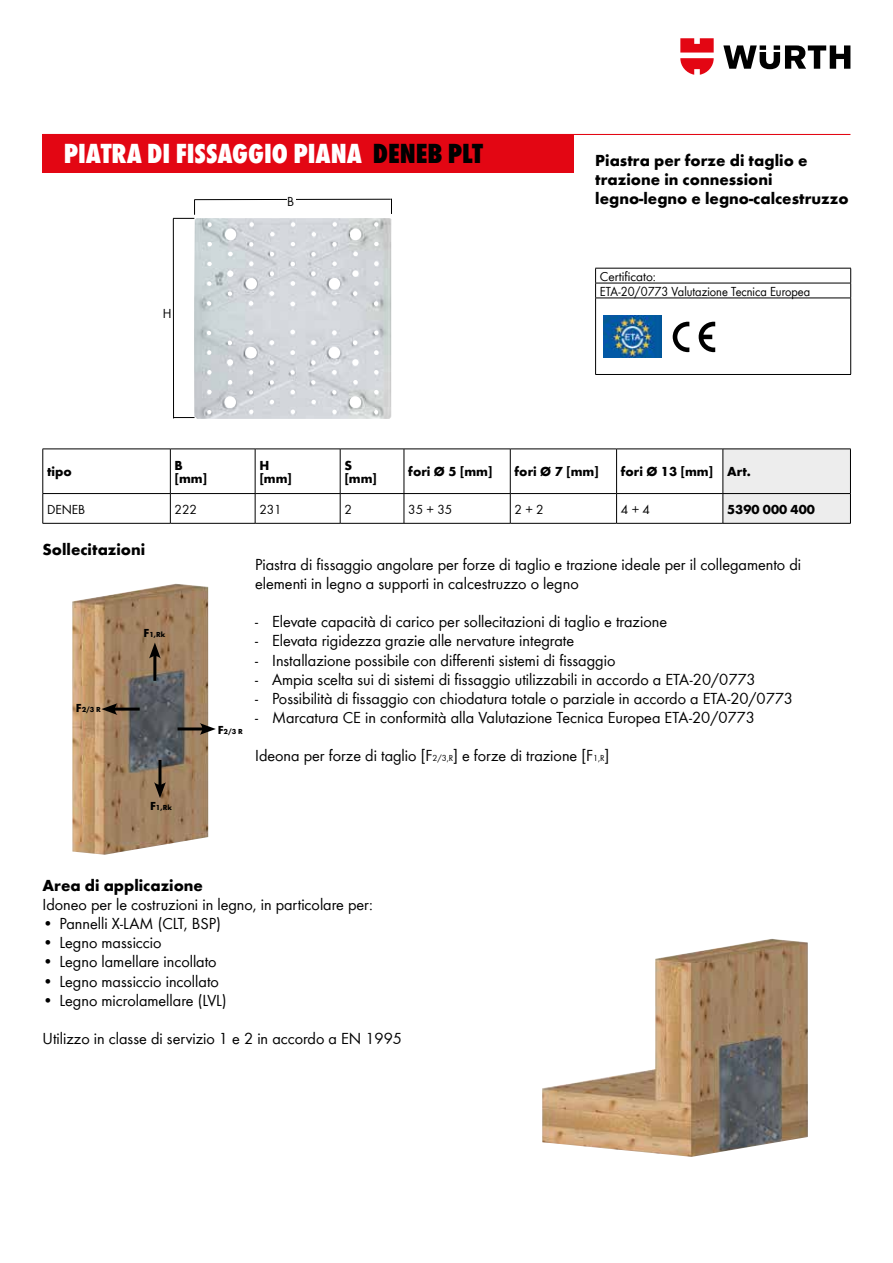
<style>
.page{position:relative;width:893px;height:1263px;background:#fff}
.page>*{position:absolute;margin:0;border:0;box-sizing:border-box;transform-origin:0 0}
.t1{font:800 condensed 28.5px "Wuerth";color:#fff}
.t2{font:16.5px/19.2px "Wuerth";color:#000}
.t3{font:700 16.5px/19.2px "Wuerth";color:#000}
.t4{font:13.5px/14.9px "Wuerth";color:#000}
.t5{font:700 13.5px/13.5px "Wuerth";color:#000}
.t6{font:700 7.5px "Wuerth";color:#000}
.s1{color:#000}
.s2{font-size:12px}
.s3{font-size:9px}
</style>
<div class="page">
<svg style="left:723px;top:45px;width:127px;height:24px"></svg>
<svg style="left:680px;top:38px;width:34px;height:37px"></svg>
<div style="left:43px;top:134px;width:531px;height:39px;background:#e30613"></div>
<hr style="left:43px;top:134px;width:807px;height:1px;background:#e30613">
<hr style="left:595px;top:268px;width:256px;height:1px;background:#000">
<hr style="left:595px;top:283px;width:256px;height:1px;background:#000">
<svg style="left:595px;top:268px;width:1px;height:30px"></svg>
<svg style="left:850px;top:268px;width:1px;height:30px"></svg>
<hr style="left:595px;top:298px;width:256px;height:1px;background:#000">
<hr style="left:595px;top:298px;width:1px;height:76px;background:#000">
<hr style="left:850px;top:298px;width:1px;height:76px;background:#000">
<hr style="left:595px;top:374px;width:256px;height:1px;background:#000">
<img style="left:603px;top:316px;width:59px;height:41px">
<svg style="left:699px;top:322px;width:16px;height:30px"></svg>
<svg style="left:673px;top:322px;width:16px;height:30px"></svg>
<hr style="left:43px;top:449px;width:127px;height:1px;background:#000">
<hr style="left:43px;top:449px;width:1px;height:44px;background:#000">
<hr style="left:170px;top:449px;width:85px;height:1px;background:#000">
<hr style="left:170px;top:449px;width:1px;height:44px;background:#000">
<hr style="left:255px;top:449px;width:85px;height:1px;background:#000">
<hr style="left:255px;top:449px;width:1px;height:44px;background:#000">
<hr style="left:340px;top:449px;width:64px;height:1px;background:#000">
<hr style="left:340px;top:449px;width:1px;height:44px;background:#000">
<hr style="left:404px;top:449px;width:106px;height:1px;background:#000">
<hr style="left:404px;top:449px;width:1px;height:44px;background:#000">
<hr style="left:510px;top:449px;width:107px;height:1px;background:#000">
<hr style="left:510px;top:449px;width:1px;height:44px;background:#000">
<hr style="left:617px;top:449px;width:106px;height:1px;background:#000">
<hr style="left:616px;top:449px;width:1px;height:44px;background:#000">
<hr style="left:43px;top:493px;width:127px;height:1px;background:#000">
<svg style="left:43px;top:494px;width:1px;height:29px"></svg>
<hr style="left:170px;top:493px;width:85px;height:1px;background:#000">
<svg style="left:170px;top:494px;width:1px;height:29px"></svg>
<hr style="left:255px;top:493px;width:85px;height:1px;background:#000">
<svg style="left:255px;top:494px;width:1px;height:29px"></svg>
<hr style="left:340px;top:493px;width:64px;height:1px;background:#000">
<svg style="left:340px;top:494px;width:1px;height:29px"></svg>
<hr style="left:404px;top:493px;width:106px;height:1px;background:#000">
<svg style="left:404px;top:494px;width:1px;height:29px"></svg>
<hr style="left:510px;top:493px;width:107px;height:1px;background:#000">
<svg style="left:510px;top:494px;width:1px;height:29px"></svg>
<hr style="left:617px;top:493px;width:106px;height:1px;background:#000">
<svg style="left:616px;top:494px;width:1px;height:29px"></svg>
<div style="left:723px;top:449px;width:128px;height:74px;background:#ededed"></div>
<hr style="left:43px;top:523px;width:127px;height:1px;background:#000">
<hr style="left:170px;top:523px;width:85px;height:1px;background:#000">
<hr style="left:255px;top:523px;width:85px;height:1px;background:#000">
<hr style="left:340px;top:523px;width:64px;height:1px;background:#000">
<hr style="left:404px;top:523px;width:106px;height:1px;background:#000">
<hr style="left:510px;top:523px;width:107px;height:1px;background:#000">
<hr style="left:617px;top:523px;width:106px;height:1px;background:#000">
<hr style="left:723px;top:523px;width:128px;height:1px;background:#000">
<img style="left:194px;top:218px;width:197px;height:201px">
<svg style="left:391px;top:199px;width:1px;height:15px"></svg>
<hr style="left:195px;top:199px;width:196px;height:1px;background:#000">
<div style="left:287px;top:196px;width:9px;height:10px;background:#fff"></div>
<svg style="left:173px;top:199px;width:22px;height:20px"></svg>
<svg style="left:174px;top:417px;width:21px;height:1px"></svg>
<hr style="left:173px;top:219px;width:1px;height:199px;background:#000">
<img style="left:542px;top:939px;width:266px;height:218px">
<img style="left:72px;top:584px;width:136px;height:271px">
<hr style="left:158px;top:760px;width:3px;height:28px;background:#000">
<svg style="left:154px;top:782px;width:12px;height:16px"></svg>
<hr style="left:153px;top:653px;width:3px;height:28px;background:#000">
<svg style="left:149px;top:642px;width:12px;height:17px"></svg>
<hr style="left:112px;top:708px;width:28px;height:3px;background:#000">
<svg style="left:101px;top:703px;width:16px;height:12px"></svg>
<hr style="left:178px;top:727px;width:27px;height:3px;background:#000">
<svg style="left:200px;top:723px;width:16px;height:12px"></svg>
<h1 class="t1" style="left:64px;top:134px;width:421px">PIATRA DI FISSAGGIO PIANA <span class="s1">DENEB PLT</span></h1>
<p class="t4" style="left:163px;top:305px;width:10px">H</p>
<p class="t4" style="left:287px;top:193px;width:8px">B</p>
<p class="t3" style="left:595px;top:149px;width:255px">Piastra per forze di taglio e trazione in connessioni legno-legno e legno-calcestruzzo</p>
<p class="t4" style="left:600px;top:268px;width:212px">Certificato:<br>ETA-20/0773 Valutazione Tecnica Europea</p>
<p class="t5" style="left:47px;top:464px;width:26px">tipo</p>
<p class="t5" style="left:175px;top:457px;width:34px">B [mm]</p>
<p class="t5" style="left:259px;top:457px;width:34px">H [mm]</p>
<p class="t5" style="left:344px;top:457px;width:34px">S [mm]</p>
<p class="t5" style="left:408px;top:464px;width:86px">fori Ø 5 [mm]</p>
<p class="t5" style="left:514px;top:464px;width:86px">fori Ø 7 [mm]</p>
<p class="t5" style="left:621px;top:464px;width:132px">fori Ø 13 [mm] Art.</p>
<p class="t4" style="left:47px;top:501px;width:40px">DENEB</p>
<p class="t4" style="left:175px;top:501px;width:24px">222</p>
<p class="t4" style="left:259px;top:501px;width:24px">231</p>
<p class="t4" style="left:344px;top:501px;width:9px">2</p>
<p class="t4" style="left:408px;top:501px;width:46px">35 + 35</p>
<p class="t4" style="left:514px;top:501px;width:31px">2 + 2</p>
<p class="t4" style="left:621px;top:501px;width:31px">4 + 4</p>
<p class="t5" style="left:727px;top:501px;width:89px">5390 000 400</p>
<p class="t3" style="left:43px;top:539px;width:104px">Sollecitazioni</p>
<p class="t6" style="left:76px;top:704px;width:27px"><span class="s2">F</span>2/3 R</p>
<p class="t6" style="left:144px;top:629px;width:23px"><span class="s2">F</span>1,Rk</p>
<p class="t6" style="left:150px;top:801px;width:23px"><span class="s2">F</span>1,Rk</p>
<p class="t6" style="left:218px;top:726px;width:27px"><span class="s2">F</span>2/3 R</p>
<p class="t2" style="left:255px;top:554px;width:548px">Piastra di fissaggio angolare per forze di taglio e trazione ideale per il collegamento di elementi in legno a supporti in calcestruzzo o legno</p>
<p class="t2" style="left:255px;top:611px;width:413px">- Elevate capacità di carico per sollecitazioni di taglio e trazione</p>
<p class="t2" style="left:255px;top:630px;width:320px">- Elevata rigidezza grazie alle nervature integrate</p>
<p class="t2" style="left:255px;top:650px;width:362px">- Installazione possibile con differenti sistemi di fissaggio</p>
<p class="t2" style="left:255px;top:669px;width:502px">- Ampia scelta sui di sistemi di fissaggio utilizzabili in accordo a ETA-20/0773</p>
<p class="t2" style="left:255px;top:688px;width:539px">- Possibilità di fissaggio con chiodatura totale o parziale in accordo a ETA-20/0773</p>
<p class="t2" style="left:255px;top:707px;width:501px">- Marcatura CE in conformità alla Valutazione Tecnica Europea ETA-20/0773</p>
<p class="t2" style="left:255px;top:745px;width:356px">Ideona per forze di taglio [F<span class="s3">2/3,R</span>] e forze di trazione [F<span class="s3">1,R</span>]</p>
<p class="t3" style="left:43px;top:874px;width:162px">Area di applicazione</p>
<p class="t2" style="left:43px;top:894px;width:332px">Idoneo per le costruzioni in legno, in particolare per:</p>
<p class="t2" style="left:43px;top:913px;width:180px">• Pannelli X-LAM (CLT, BSP)</p>
<p class="t2" style="left:43px;top:932px;width:121px">• Legno massiccio</p>
<p class="t2" style="left:43px;top:951px;width:176px">• Legno lamellare incollato</p>
<p class="t2" style="left:43px;top:971px;width:178px">• Legno massiccio incollato</p>
<p class="t2" style="left:43px;top:990px;width:186px">• Legno microlamellare (LVL)</p>
<p class="t2" style="left:43px;top:1028px;width:361px">Utilizzo in classe di servizio 1 e 2 in accordo a EN 1995</p>
</div>
